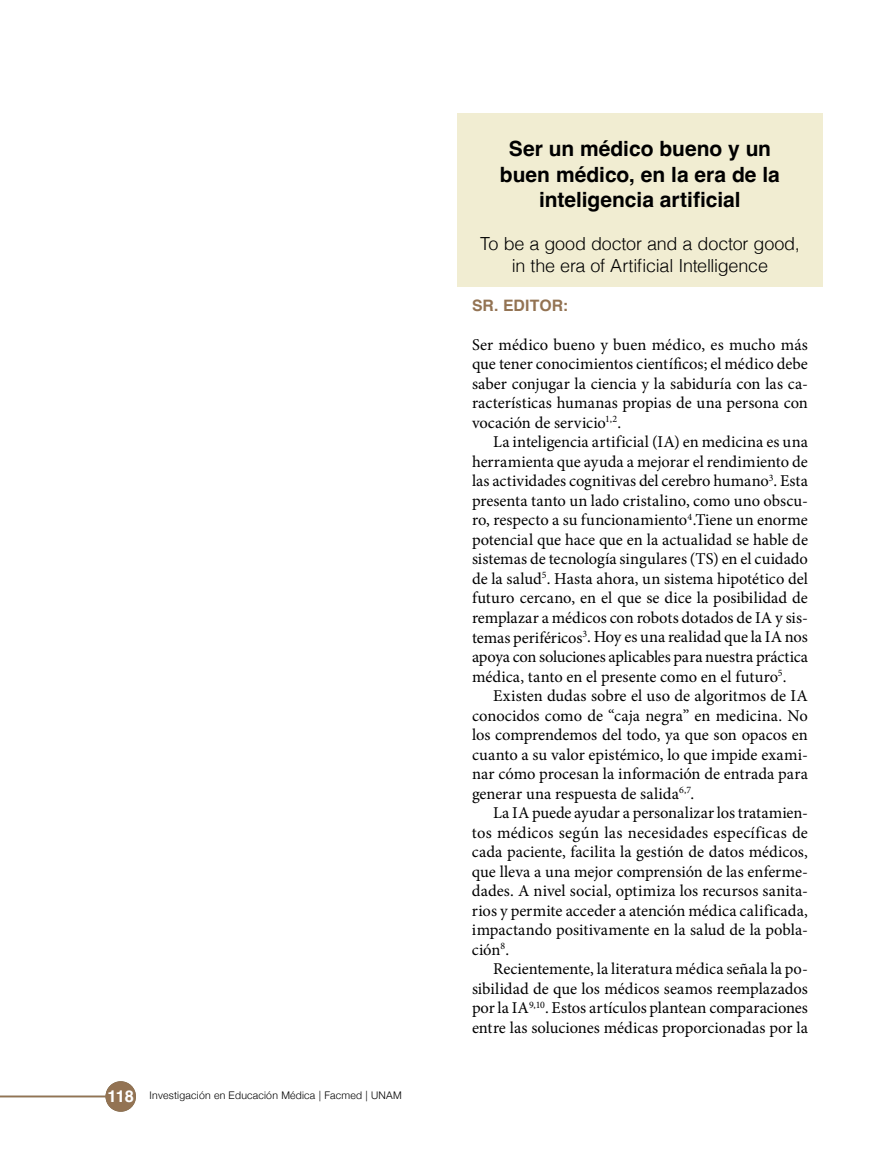
<style>
.page{position:relative;width:893px;height:1149px;background:#fff}
.page>*{position:absolute;margin:0;border:0;box-sizing:border-box;transform-origin:0 0}
.t1{font:700 21px/25.2px "Helvetica";color:#000;text-align:center}
.t2{font:300 18px/21.6px "Helvetica";letter-spacing:-.015em;color:#000;text-align:center}
.t3{font:16.5px/19.5px "Minion Pro";color:#000;text-align:justify}
.t4{font:700 15.75px "Helvetica";letter-spacing:.01em;color:#937353}
.t5{font:300 10.5px "Helvetica Neue";letter-spacing:.02em;color:#000}
.s1{font-family:"Helvetica";font-weight:700;font-size:16.5px;color:#fff}
</style>
<div class="page">
<div style="left:106px;top:1081px;width:29px;height:29px;background:#937353;border-radius:50%"></div>
<div style="left:106px;top:1080px;width:30px;height:31px;border:2px solid #937353;border-radius:50%"></div>
<hr style="left:0;top:1095px;width:107px;height:1px;background:#937353">
<div style="left:457px;top:113px;width:366px;height:174px;background:#f1edd2"></div>
<p class="t5" style="left:107px;top:1086px;width:296px"><span class="s1">118</span> Investigación en Educación Médica | Facmed | UNAM</p>
<p class="t1" style="left:500px;top:139px;width:281px">Ser un médico bueno y un buen médico, en la era de la inteligencia artificial</p>
<p class="t2" style="left:480px;top:231px;width:321px">To be a good doctor and a doctor good, in the era of Artificial Intelligence</p>
<p class="t4" style="left:472px;top:295px;width:98px">SR. EDITOR:</p>
<p class="t3" style="left:472px;top:335px;width:337px">Ser médico bueno y buen médico, es mucho más que tener conocimientos científicos; el médico debe saber conjugar la ciencia y la sabiduría con las ca&shy;racterísticas humanas propias de una persona con vocación de servicio<sup>1,2</sup>.</p>
<p class="t3" style="left:472px;top:432px;width:337px;text-indent:21px">La inteligencia artificial (IA) en medicina es una herramienta que ayuda a mejorar el rendimiento de las actividades cognitivas del cerebro humano<sup>3</sup>. Esta presenta tanto un lado cristalino, como uno obscu&shy;ro, respecto a su funcionamiento<sup>4</sup>.Tiene un enorme potencial que hace que en la actualidad se hable de sistemas de tecnología singulares (TS) en el cuidado de la salud<sup>5</sup>. Hasta ahora, un sistema hipotético del futuro cercano, en el que se dice la posibilidad de remplazar a médicos con robots dotados de IA y sis&shy;temas periféricos<sup>3</sup>. Hoy es una realidad que la IA nos apoya con soluciones aplicables para nuestra práctica médica, tanto en el presente como en el futuro<sup>5</sup>.</p>
<p class="t3" style="left:472px;top:686px;width:337px;text-indent:21px">Existen dudas sobre el uso de algoritmos de IA conocidos como de “caja negra” en medicina. No los comprendemos del todo, ya que son opacos en cuanto a su valor epistémico, lo que impide exami&shy;nar cómo procesan la información de entrada para generar una respuesta de salida<sup>6,7</sup>.</p>
<p class="t3" style="left:472px;top:803px;width:337px;text-indent:21px">La IA puede ayudar a personalizar los tratamien&shy;tos médicos según las necesidades específicas de cada paciente, facilita la gestión de datos médicos, que lleva a una mejor comprensión de las enferme&shy;dades. A nivel social, optimiza los recursos sanita&shy;rios y permite acceder a atención médica calificada, impactando positivamente en la salud de la pobla&shy;ción<sup>8</sup>.</p>
<p class="t3" style="left:472px;top:959px;width:337px;text-indent:21px">Recientemente, la literatura médica señala la po&shy;sibilidad de que los médicos seamos reemplazados por la IA<sup>9,10</sup>. Estos artículos plantean comparaciones entre las soluciones médicas proporcionadas por la</p>
</div>
